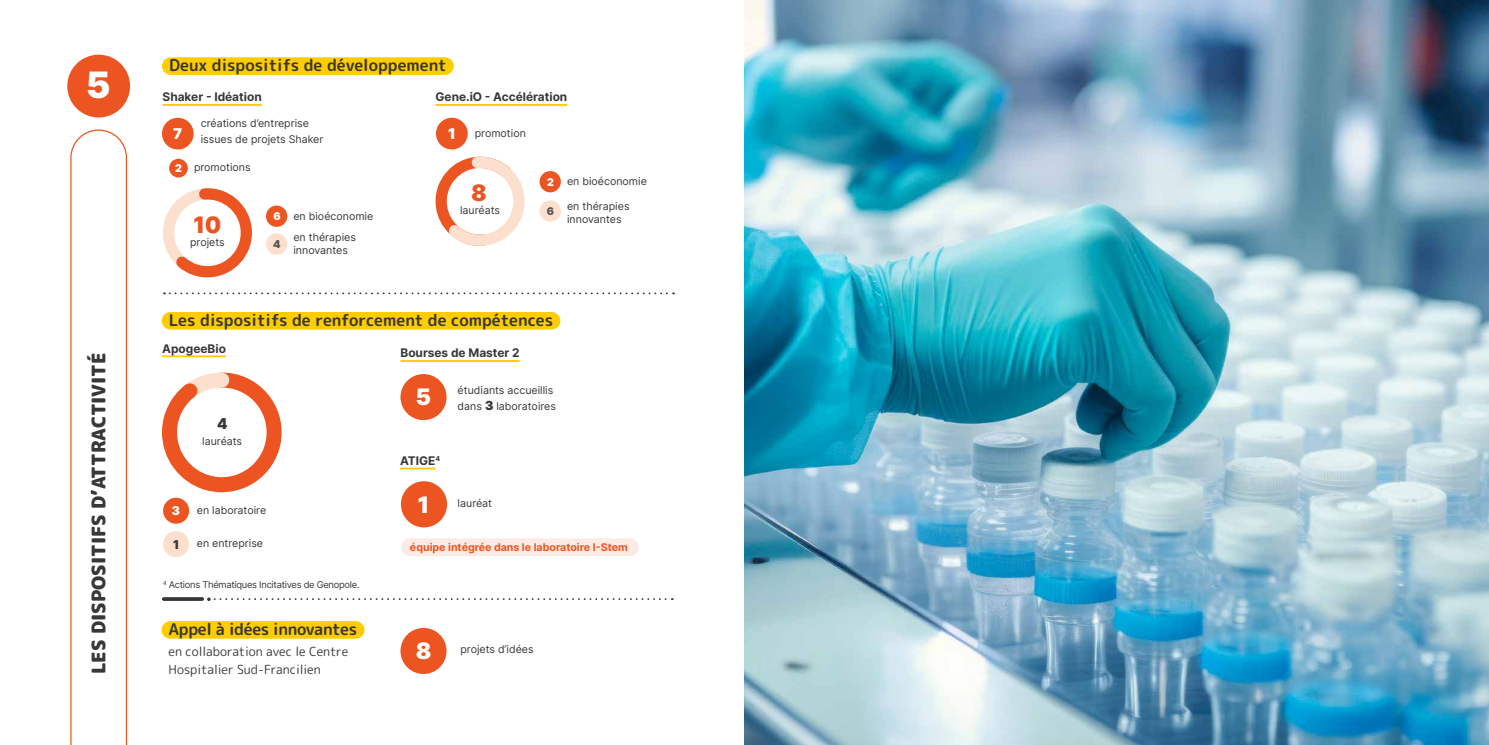
<style>
.page{position:relative;width:1489px;height:745px;background:#fff}
.page>*{position:absolute;margin:0;border:0;box-sizing:border-box;transform-origin:0 0}
.t1{font:900 36.38px "Inter";color:#fff}
.t2{font:900 22.75px "Inter";color:#ec5521}
.t3{font:900 22.75px "Inter";color:#fff}
.t4{font:900 18.75px "Rounded Mplus 1 c";color:#383937}
.t5{font:700 16.25px "Rounded Mplus 1 c";color:#383937}
.t6{font:700 16.25px "Rounded Mplus 1 c";letter-spacing:-.02em;color:#383937}
.t7{font:900 14.88px "Inter";color:#fff}
.t8{font:900 14.88px "Inter";color:#383937}
.t9{font:12.5px/17.5px "rounded mplus 1 c regular";color:#383937}
.t10{font:900 12.25px "Inter";color:#fff}
.t11{font:900 12.25px "Inter";color:#383937}
.t12{font:700 11.88px "Inter";color:#383937}
.t13{font:10.62px/16.2px "Inter";color:#383937}
.t14{font:700 10.62px "Inter";color:#ec5521}
.t15{font:900 10.62px "Inter";color:#fff}
.t16{font:900 10.62px "Inter";color:#555756}
.t17{font:9.38px "Inter";letter-spacing:-.03em;color:#383937}
.s1{font-weight:900;font-size:12.5px}
</style>
<div class="page">
<svg style="left:70px;top:129px;width:58px;height:615px"></svg>
<div style="left:67px;top:55px;width:63px;height:62px;background:#ec5521;border-radius:50%"></div>
<div style="left:162px;top:312px;width:398px;height:17px;background:#fc0;border-radius:9px"></div>
<div style="left:162px;top:118px;width:32px;height:31px;background:#ec5521;border-radius:16px"></div>
<svg style="left:163px;top:188px;width:89px;height:90px"></svg>
<div style="left:266px;top:205px;width:21px;height:22px;background:#ec5521;border-radius:50%"></div>
<div style="left:266px;top:233px;width:21px;height:21px;background:#fcdfcd;border-radius:50%"></div>
<hr style="left:435px;top:104px;width:132px;height:2px;background:#fc0">
<div style="left:436px;top:118px;width:31px;height:31px;background:#ec5521;border-radius:16px"></div>
<div style="left:539px;top:200px;width:22px;height:21px;background:#fcdfcd;border-radius:50%"></div>
<div style="left:539px;top:171px;width:22px;height:21px;background:#ec5521;border-radius:50%"></div>
<hr style="left:162px;top:104px;width:100px;height:2px;background:#fc0">
<hr style="left:162px;top:355px;width:64px;height:2px;background:#fc0">
<hr style="left:400px;top:360px;width:119px;height:2px;background:#fc0">
<div style="left:400px;top:374px;width:46px;height:46px;background:#ec5521;border-radius:23px"></div>
<div style="left:161px;top:620px;width:203px;height:18px;background:#fc0;border-radius:9px"></div>
<div style="left:400px;top:627px;width:46px;height:46px;background:#ec5521;border-radius:23px"></div>
<hr style="left:400px;top:467px;width:35px;height:2px;background:#fc0">
<div style="left:401px;top:538px;width:237px;height:18px;background:#fcebe4;border-radius:9px"></div>
<div style="left:401px;top:481px;width:46px;height:46px;background:#ec5521;border-radius:23px"></div>
<svg style="left:435px;top:156px;width:90px;height:90px"></svg>
<svg style="left:164px;top:292px;width:510px;height:2px"></svg>
<div style="left:169px;top:159px;width:19px;height:18px;background:#ec5521;border-radius:50%"></div>
<svg style="left:162px;top:372px;width:120px;height:121px"></svg>
<div style="left:163px;top:497px;width:26px;height:26px;background:#ec5521;border-radius:13px"></div>
<div style="left:163px;top:530px;width:26px;height:26px;background:#fcdfcd;border-radius:13px"></div>
<svg style="left:163px;top:597px;width:509px;height:3px"></svg>
<img style="left:744px;top:0;width:744px;height:744px">
<div style="left:162px;top:57px;width:292px;height:18px;background:#fc0;border-radius:9px"></div>
<h1 class="t1" style="left:86px;top:57px;width:26px">5</h1>
<h3 class="t4" style="left:85px;top:673px;width:323px;rotate:-90deg">LES DISPOSITIFS D’ATTRACTIVITÉ</h3>
<h3 class="t5" style="left:169px;top:54px;width:279px">Deux dispositifs de développement</h3>
<p class="t12" style="left:162px;top:88px;width:101px">Shaker - Idéation</p>
<p class="t13" style="left:173px;top:115px;width:152px;text-indent:27px">créations d’entreprise<br><sup>7</sup> issues de projets Shaker</p>
<p class="t15" style="left:175px;top:160px;width:8px">2</p>
<p class="t13" style="left:194px;top:159px;width:58px">promotions</p>
<h2 class="t2" style="left:193px;top:207px;width:30px">10</h2>
<p class="t13" style="left:190px;top:233px;width:36px">projets</p>
<p class="t15" style="left:273px;top:208px;width:9px">6</p>
<p class="t16" style="left:273px;top:236px;width:9px">4</p>
<p class="t13" style="left:293px;top:204px;width:81px;line-height:21.5px">en bioéconomie en thérapies</p>
<p class="t13" style="left:293px;top:241px;width:56px">innovantes</p>
<p class="t12" style="left:435px;top:88px;width:133px">Gene.iO - Accélération</p>
<h3 class="t7" style="left:448px;top:122px;width:9px">1</h3>
<p class="t13" style="left:475px;top:125px;width:53px">promotion</p>
<p class="t13" style="left:567px;top:173px;width:81px">en bioéconomie</p>
<p class="t15" style="left:547px;top:173px;width:8px">2</p>
<h2 class="t2" style="left:471px;top:175px;width:17px">8</h2>
<p class="t13" style="left:460px;top:202px;width:41px">lauréats</p>
<p class="t13" style="left:567px;top:199px;width:64px;line-height:12.8px">en thérapies innovantes</p>
<p class="t16" style="left:547px;top:203px;width:9px">6</p>
<h3 class="t5" style="left:169px;top:308px;width:386px">Les dispositifs de renforcement de compétences</h3>
<p class="t12" style="left:162px;top:339px;width:65px">ApogeeBio</p>
<p class="t12" style="left:400px;top:344px;width:121px">Bourses de Master 2</p>
<h2 class="t3" style="left:416px;top:379px;width:17px">5</h2>
<p class="t13" style="left:457px;top:381px;width:100px">étudiants accueillis dans <span class="s1">3</span> laboratoires</p>
<h3 class="t8" style="left:217px;top:412px;width:12px">4</h3>
<p class="t13" style="left:202px;top:433px;width:41px">lauréats</p>
<p class="t10" style="left:172px;top:501px;width:10px">3</p>
<p class="t13" style="left:197px;top:501px;width:71px">en laboratoire</p>
<p class="t11" style="left:173px;top:534px;width:8px">1</p>
<p class="t13" style="left:197px;top:535px;width:68px">en entreprise</p>
<p class="t17" style="left:163px;top:577px;width:198px"><sup>4</sup> Actions Thématiques Incitatives de Genopole.</p>
<p class="t12" style="left:400px;top:451px;width:42px">ATIGE<sup>4</sup></p>
<h2 class="t3" style="left:418px;top:486px;width:13px">1</h2>
<p class="t13" style="left:457px;top:494px;width:36px">lauréat</p>
<p class="t14" style="left:410px;top:539px;width:219px">équipe intégrée dans le laboratoire I-Stem</p>
<h3 class="t6" style="left:169px;top:617px;width:190px">Appel à idées innovantes</h3>
<p class="t9" style="left:169px;top:642px;width:181px">en collaboration avec le Centre<br>Hospitalier Sud-Francilien</p>
<h2 class="t3" style="left:415px;top:633px;width:17px">8</h2>
<p class="t13" style="left:460px;top:640px;width:75px">projets d’idées</p>
</div>
